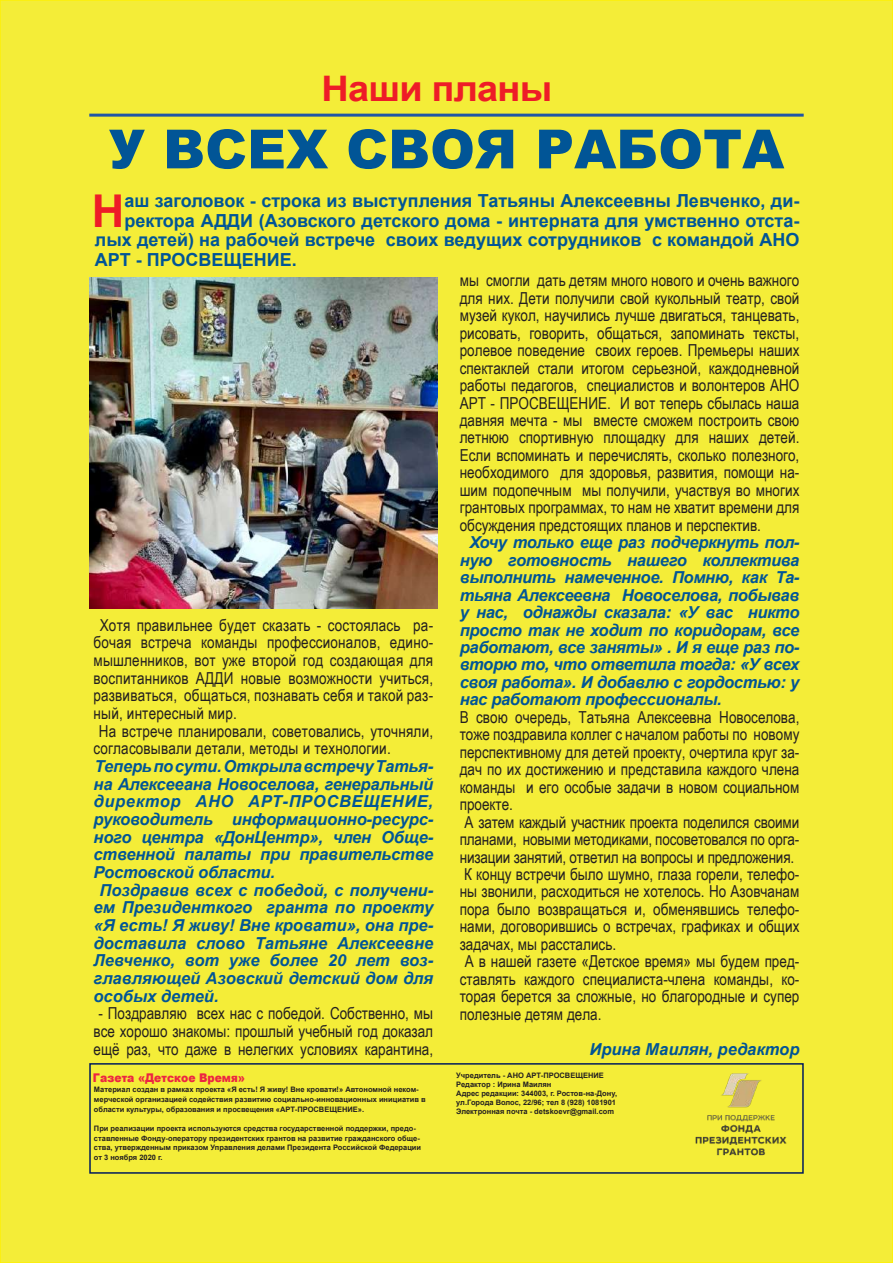
<style>
.page{position:relative;width:893px;height:1263px;background:#f4ed38}
.page>*{position:absolute;margin:0;border:0;box-sizing:border-box;transform-origin:0 0}
.t1{font:900 54px "Arial";color:#015596}
.t2{font:700 45.3px "Arial";color:#ee1c27}
.t3{font:700 35.25px "Arial";letter-spacing:-.02em;color:#ee1c27;scale:1.08 1}
.t4{font:700 18px "Arial";color:#015596}
.t5{font:16.5px/17.4px "Arial Narrow";color:#231f20;text-align:justify}
.t6{font:italic 700 16.5px/17.4px "Arial";letter-spacing:-.01em;color:#015596;text-align:justify}
.t7{font:italic 700 16.5px "Arial";letter-spacing:.04em;color:#015596}
.t8{font:italic 700 16.5px "Arial";color:#015495}
.t9{font:900 12px "Arial";color:#ed2542;scale:.9 1}
.t10{font:700 7.5px/9.6px "Arial";color:#231f20}
</style>
<div class="page">
<div style="left:89px;top:1063px;width:715px;height:111px;border:2px solid #011b5d"></div>
<hr style="left:89px;top:114px;width:715px;height:3px;background:#2056a5">
<img style="left:695px;top:1073px;width:92px;height:83px">
<img style="left:89px;top:277px;width:348px;height:332px">
<h3 class="t3" style="left:322px;top:65px;width:215px">Наши планы</h3>
<h1 class="t1" style="left:109px;top:110px;width:677px">У ВСЕХ СВОЯ РАБОТА</h1>
<h2 class="t2" style="left:92px;top:181px;width:34px">Н</h2>
<p class="t4" style="left:124px;top:189px;width:677px">аш заголовок - строка из выступления Татьяны Алексеевны Левченко, ди-</p>
<p class="t4" style="left:124px;top:208px;width:677px">ректора АДДИ (Азовского детского дома - интерната для умственно отста-</p>
<p class="t4" style="left:95px;top:228px;width:706px">лых детей) на рабочей встрече своих ведущих сотрудников с командой АНО</p>
<p class="t4" style="left:95px;top:247px;width:203px">АРТ - ПРОСВЕЩЕНИЕ.</p>
<p class="t5" style="left:460px;top:271px;width:341px">мы смогли дать детям много нового и очень важного для них. Дети получили свой кукольный театр, свой музей кукол, научились лучше двигаться, танцевать, рисовать, говорить, общаться, запоминать тексты, ролевое поведение своих героев. Премьеры наших спектаклей стали итогом серьезной, каждодневной работы педагогов, специалистов и волонтеров АНО АРТ - ПРОСВЕЩЕНИЕ. И вот теперь сбылась наша давняя мечта - мы вместе сможем построить свою летнюю спортивную площадку для наших детей.<br>Если вспоминать и перечислять, сколько полезного, необходимого для здоровья, развития, помощи на&shy;шим подопечным мы получили, участвуя во многих грантовых программах, то нам не хватит времени для обсуждения предстоящих планов и перспектив.</p>
<p class="t6" style="left:460px;top:534px;width:341px;text-indent:10px">Хочу только еще раз подчеркнуть пол&shy;ную готовность нашего коллектива выполнить намеченное. Помню, как Та&shy;тьяна Алексеевна Новоселова, побывав у нас, однажды сказала: «У вас никто просто так не ходит по коридорам, все работают, все заняты» . И я еще раз по&shy;вторю то, что ответила тогда: «У всех своя работа». И добавлю с гордостью: у нас работают профессионалы.</p>
<p class="t5" style="left:460px;top:708px;width:341px">В свою очередь, Татьяна Алексеевна Новоселова,</p>
<p class="t5" style="left:460px;top:725px;width:341px">тоже поздравила коллег с началом работы по новому</p>
<p class="t5" style="left:460px;top:743px;width:341px">перспективному для детей проекту, очертила круг за-</p>
<p class="t5" style="left:460px;top:760px;width:341px">дач по их достижению и представила каждого члена</p>
<p class="t5" style="left:460px;top:777px;width:341px">команды и его особые задачи в новом социальном</p>
<p class="t5" style="left:460px;top:795px;width:55px">проекте.</p>
<p class="t5" style="left:465px;top:812px;width:336px">А затем каждый участник проекта поделился своими</p>
<p class="t5" style="left:460px;top:830px;width:341px">планами, новыми методиками, посоветовался по орга-</p>
<p class="t5" style="left:460px;top:847px;width:336px">низации занятий, ответил на вопросы и предложения.</p>
<p class="t5" style="left:464px;top:865px;width:337px">К концу встречи было шумно, глаза горели, телефо-</p>
<p class="t5" style="left:460px;top:882px;width:341px">ны звонили, расходиться не хотелось. Но Азовчанам</p>
<p class="t5" style="left:460px;top:900px;width:341px">пора было возвращаться и, обменявшись телефо-</p>
<p class="t5" style="left:460px;top:917px;width:341px">нами, договорившись о встречах, графиках и общих</p>
<p class="t5" style="left:460px;top:935px;width:158px">задачах, мы расстались.</p>
<p class="t5" style="left:465px;top:952px;width:336px">А в нашей газете «Детское время» мы будем пред-</p>
<p class="t5" style="left:460px;top:970px;width:341px">ставлять каждого специалиста-члена команды, ко-</p>
<p class="t5" style="left:460px;top:987px;width:341px">торая берется за сложные, но благородные и супер</p>
<p class="t5" style="left:460px;top:1004px;width:143px">полезные детям дела.</p>
<p class="t8" style="left:589px;top:1038px;width:211px">Ирина Маилян, редактор</p>
<p class="t10" style="left:94px;top:1085px;width:326px">Материал создан в рамках проекта «Я есть! Я живу! Вне кровати!» Автономной неком-</p>
<p class="t5" style="left:100px;top:616px;width:335px">Хотя правильнее будет сказать - состоялась ра-</p>
<p class="t5" style="left:94px;top:633px;width:341px">бочая встреча команды профессионалов, едино-</p>
<p class="t5" style="left:94px;top:651px;width:341px">мышленников, вот уже второй год создающая для</p>
<p class="t5" style="left:94px;top:669px;width:341px">воспитанников АДДИ новые возможности учиться,</p>
<p class="t5" style="left:94px;top:686px;width:341px">развиваться, общаться, познавать себя и такой раз-</p>
<p class="t5" style="left:94px;top:704px;width:145px">ный, интересный мир.</p>
<p class="t5" style="left:99px;top:722px;width:336px">На встрече планировали, советовались, уточняли,</p>
<p class="t5" style="left:94px;top:739px;width:299px">согласовывали детали, методы и технологии.</p>
<p class="t6" style="left:95px;top:758px;width:340px">Теперь по сути. Открыла встречу Татья-</p>
<p class="t6" style="left:94px;top:776px;width:341px">на Алексееана Новоселова, генеральный</p>
<p class="t7" style="left:94px;top:790px;width:341px">директор АНО АРТ-ПРОСВЕЩЕНИЕ,</p>
<p class="t6" style="left:94px;top:811px;width:341px">руководитель информационно-ресурс-</p>
<p class="t6" style="left:94px;top:829px;width:341px">ного центра «ДонЦентр», член Обще-</p>
<p class="t6" style="left:94px;top:846px;width:341px">ственной палаты при правительстве</p>
<p class="t6" style="left:94px;top:864px;width:183px">Ростовской области.</p>
<p class="t6" style="left:100px;top:882px;width:335px">Поздравив всех с победой, с получени-</p>
<p class="t6" style="left:94px;top:899px;width:341px">ем Президенткого гранта по проекту</p>
<p class="t6" style="left:94px;top:917px;width:341px">«Я есть! Я живу! Вне кровати», она пре-</p>
<p class="t6" style="left:94px;top:935px;width:341px">доставила слово Татьяне Алексеевне</p>
<p class="t6" style="left:94px;top:952px;width:341px">Левченко, вот уже более 20 лет воз-</p>
<p class="t6" style="left:94px;top:970px;width:341px">главляющей Азовский детский дом для</p>
<p class="t6" style="left:94px;top:988px;width:127px">особых детей.</p>
<p class="t5" style="left:94px;top:1004px;width:341px">- Поздравляю всех нас с победой. Собственно, мы все хорошо знакомы: прошлый учебный год доказал ещё раз, что даже в нелегких условиях карантина,</p>
<p class="t9" style="left:93px;top:1068px;width:171px">Газета «Детское Время»</p>
<p class="t10" style="left:456px;top:1071px;width:162px;line-height:9px">Учредитель - АНО АРТ-ПРОСВЕЩЕНИЕ Редактор : Ирина Маилян<br>Адрес редакции: 344003, г. Ростов-на-Дону, ул.Города Волос, 22/96; тел 8 (928) 1081901<br>Электронная почта - detskoevr@gmail.com</p>
<p class="t10" style="left:94px;top:1095px;width:333px">мерческой организацией содействия развитию социально-инновационных инициатив в области культуры, образования и просвещения «АРТ-ПРОСВЕЩЕНИЕ».</p>
<p class="t10" style="left:94px;top:1124px;width:329px">При реализации проекта используются средства государственной поддержки, предо&shy;ставленные Фонду-оператору президентских грантов на развитие гражданского обще&shy;ства, утвержденным приказом Управления делами Президента Российской Федерации от 3 ноября 2020 г.</p>
</div>
